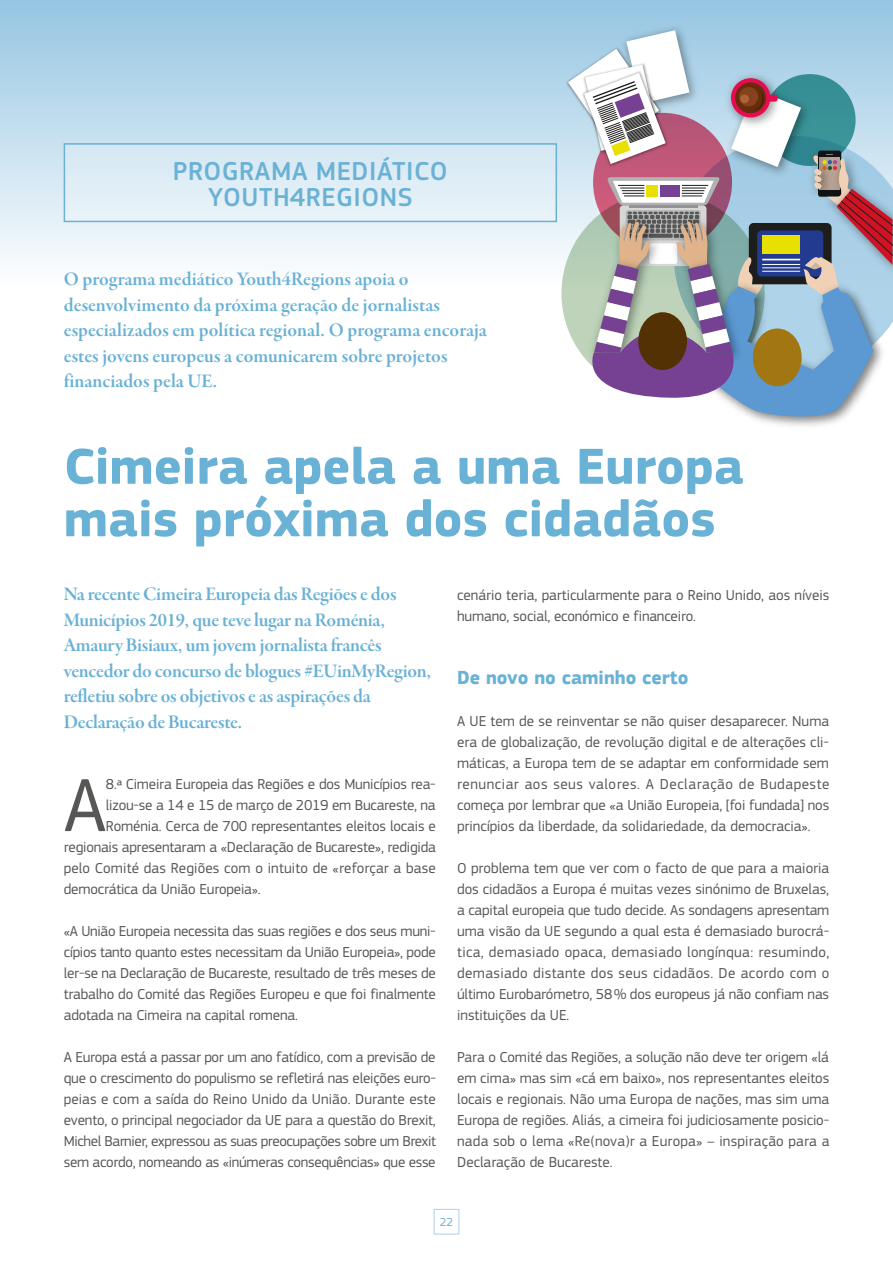
<style>
.page{position:relative;width:893px;height:1263px;background:#fff}
.page>*{position:absolute;margin:0;border:0;box-sizing:border-box;transform-origin:0 0}
.t1{font:78.3px "EC Square Sans Pro";color:#575756}
.t2{font:700 52.5px/52.5px "EC Square Sans Pro";color:#69b1d5}
.t3{font:500 27px/26px "EC Square Sans Pro";letter-spacing:.02em;color:#69b1d5;text-align:center}
.t4{font:19.5px/25.5px "Garamond Premr Pro Smbd Subh";letter-spacing:-.01em;color:#69b1d5}
.t5{font:700 19.5px "EC Square Sans Pro";color:#69b1d5}
.t6{font:15px/21px "EC Square Sans Pro";letter-spacing:-.01em;color:#575756;text-align:justify}
.t7{font:15px "EC Square Sans Pro";letter-spacing:.01em;color:#575756}
.t8{font:12px "EC Square Sans Pro";color:#69b1d5}
</style>
<div class="page">
<div style="left:434px;top:1209px;width:25px;height:25px;border:1px solid #aed0e7"></div>
<div style="left:0;top:0;width:893px;height:294px;background:linear-gradient(to bottom,#95c5e2,#fff)"></div>
<img style="left:616px;top:20px;width:89px;height:10px">
<img style="left:565px;top:45px;width:3px;height:104px">
<svg style="left:568px;top:30px;width:325px;height:390px"></svg>
<div style="left:638px;top:312px;width:49px;height:58px;background:#543005;border-radius:50%"></div>
<div style="left:64px;top:144px;width:492px;height:77px;background:#deedf6"></div>
<div style="left:64px;top:143px;width:493px;height:79px;border:2px solid #69b1d5"></div>
<h3 class="t3" style="left:173px;top:158px;width:276px">PROGRAMA MEDIÁTICO<br>YOUTH4REGIONS</h3>
<h3 class="t4" style="left:64px;top:267px;width:424px">O programa mediático Youth4Regions apoia o desenvolvimento da próxima geração de jornalistas especializados em política regional. O programa encoraja estes jovens europeus a comunicarem sobre projetos financiados pela UE.</h3>
<h2 class="t2" style="left:64px;top:442px;width:681px">Cimeira apela a uma Europa mais próxima dos cidadãos</h2>
<p class="t4" style="left:64px;top:582px;width:369px">Na recente Cimeira Europeia das Regiões e dos Municípios 2019, que teve lugar na Roménia, Amaury Bisiaux, um jovem jornalista francês vencedor do concurso de blogues #EUinMyRegion, refletiu sobre os objetivos e as aspirações da Declaração de Bucareste.</p>
<p class="t6" style="left:457px;top:585px;width:374px">cenário teria, particularmente para o Reino Unido, aos níveis humano, social, económico e financeiro.</p>
<h3 class="t5" style="left:457px;top:666px;width:233px">De novo no caminho certo</h3>
<p class="t6" style="left:457px;top:711px;width:374px">A UE tem de se reinventar se não quiser desaparecer. Numa era de globalização, de revolução digital e de alterações cli&shy;máticas, a Europa tem de se adaptar em conformidade sem renunciar aos seus valores. A Declaração de Budapeste começa por lembrar que «a União Europeia, [foi fundada] nos princípios da liberdade, da solidariedade, da democracia».</p>
<p class="t6" style="left:457px;top:858px;width:374px">O problema tem que ver com o facto de que para a maioria dos cidadãos a Europa é muitas vezes sinónimo de Bruxelas, a capital europeia que tudo decide. As sondagens apresentam uma visão da UE segundo a qual esta é demasiado burocrá&shy;tica, demasiado opaca, demasiado longínqua: resumindo, demasiado distante dos seus cidadãos. De acordo com o último Eurobarómetro, 58% dos europeus já não confiam nas instituições da UE.</p>
<p class="t6" style="left:457px;top:1047px;width:374px">Para o Comité das Regiões, a solução não deve ter origem «lá em cima» mas sim «cá em baixo», nos representantes eleitos locais e regionais. Não uma Europa de nações, mas sim uma Europa de regiões. Aliás, a cimeira foi judiciosamente posicio&shy;nada sob o lema «Re(nova)r a Europa» – inspiração para a Declaração de Bucareste.</p>
<h1 class="t1" style="left:64px;top:760px;width:44px">A</h1>
<p class="t6" style="left:106px;top:774px;width:331px">8.ª Cimeira Europeia das Regiões e dos Municípios rea-</p>
<p class="t6" style="left:106px;top:795px;width:331px">lizou-se a 14 e 15 de março de 2019 em Bucareste, na</p>
<p class="t6" style="left:106px;top:816px;width:331px">Roménia. Cerca de 700 representantes eleitos locais e</p>
<p class="t6" style="left:64px;top:837px;width:374px">regionais apresentaram a «Declaração de Bucareste», redigida</p>
<p class="t7" style="left:64px;top:859px;width:373px">pelo Comité das Regiões com o intuito de «reforçar a base</p>
<p class="t6" style="left:64px;top:879px;width:198px">democrática da União Europeia».</p>
<p class="t6" style="left:64px;top:921px;width:374px">«A União Europeia necessita das suas regiões e dos seus muni&shy;cípios tanto quanto estes necessitam da União Europeia», pode ler-se na Declaração de Bucareste, resultado de três meses de trabalho do Comité das Regiões Europeu e que foi finalmente adotada na Cimeira na capital romena.</p>
<p class="t6" style="left:64px;top:1047px;width:374px">A Europa está a passar por um ano fatídico, com a previsão de que o crescimento do populismo se refletirá nas eleições euro&shy;peias e com a saída do Reino Unido da União. Durante este evento, o principal negociador da UE para a questão do Brexit, Michel Barnier, expressou as suas preocupações sobre um Brexit sem acordo, nomeando as «inúmeras consequências» que esse</p>
<p class="t8" style="left:440px;top:1215px;width:15px">22</p>
</div>
